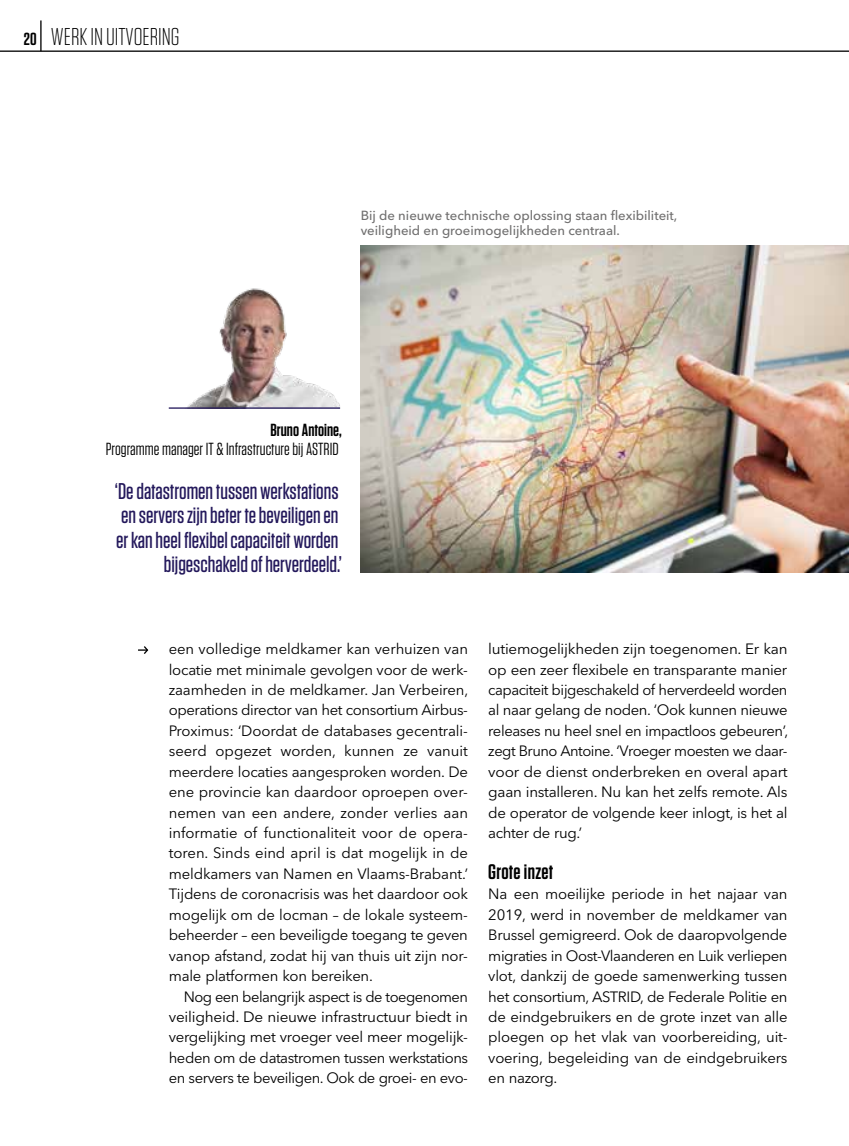
<style>
.page{position:relative;width:849px;height:1146px;background:#fff}
.page>*{position:absolute;margin:0;border:0;box-sizing:border-box;transform-origin:0 0}
.t1{font:300 24.32px "Tungsten";color:#000}
.t2{font:500 22.75px/24.5px "Tungsten";color:#23185b;text-align:right}
.t3{font:600 21px "Tungsten";letter-spacing:.01em;color:#000}
.t4{font:17.5px "Tungsten";letter-spacing:.005em;color:#000}
.t5{font:600 17.5px "Tungsten";color:#000}
.t6{font:14.88px/20.5px "Avenir Next LT Pro";letter-spacing:-.02em;color:#000;text-align:justify}
.t7{font:500 13.12px/15.8px "Avenir Next LT Pro";color:#706f6f}
.s1{font-weight:600;font-size:17.5px}
</style>
<div class="page">
<img style="left:187px;top:288px;width:153px;height:119px">
<hr style="left:169px;top:407px;width:171px;height:2px;background:#23185b">
<img style="left:360px;top:245px;width:488px;height:327px">
<svg style="left:138px;top:646px;width:11px;height:8px"></svg>
<hr style="left:40px;top:20px;width:2px;height:31px;background:#000">
<hr style="left:0;top:51px;width:848px;height:1px;background:#000">
<h1 class="t1" style="left:24px;top:24px;width:157px"><span class="s1">20</span> WERK IN UITVOERING</h1>
<p class="t7" style="left:360px;top:207px;width:318px">Bij de nieuwe technische oplossing staan flexibiliteit, veiligheid en groeimogelijkheden centraal.</p>
<p class="t5" style="left:270px;top:420px;width:73px">Bruno Antoine,</p>
<p class="t4" style="left:106px;top:440px;width:234px">Programme manager IT &amp; Infrastructure bij ASTRID</p>
<h2 class="t2" style="left:115px;top:479px;width:228px">‘De datastromen tussen werkstations en servers zijn beter te beveiligen en er kan heel flexibel capaciteit worden bijgeschakeld of herverdeeld.’</h2>
<p class="t6" style="left:169px;top:639px;width:301px">een volledige meldkamer kan verhuizen van locatie met minimale gevolgen voor de werk&shy;zaamheden in de meldkamer. Jan Verbeiren, operations director van het consortium Airbus-Proximus: ‘Doordat de databases gecentrali&shy;seerd opgezet worden, kunnen ze vanuit meerdere locaties aangesproken worden. De ene provincie kan daardoor oproepen over&shy;nemen van een andere, zonder verlies aan informatie of functionaliteit voor de opera&shy;toren. Sinds eind april is dat mogelijk in de meldkamers van Namen en Vlaams-Brabant.’ Tijdens de coronacrisis was het daardoor ook mogelijk om de locman – de lokale systeem&shy;beheerder – een beveiligde toegang te geven vanop afstand, zodat hij van thuis uit zijn nor&shy;male platformen kon bereiken.</p>
<p class="t6" style="left:169px;top:986px;width:301px;text-indent:15px">Nog een belangrijk aspect is de toegenomen veiligheid. De nieuwe infrastructuur biedt in vergelijking met vroeger veel meer mogelijk&shy;heden om de datastromen tussen werkstations en servers te beveiligen. Ook de groei- en evo-</p>
<p class="t6" style="left:488px;top:639px;width:301px">lutiemogelijkheden zijn toegenomen. Er kan op een zeer flexibele en transparante manier capaciteit bijgeschakeld of herverdeeld worden al naar gelang de noden. ‘Ook kunnen nieuwe releases nu heel snel en impactloos gebeuren’, zegt Bruno Antoine. ‘Vroeger moesten we daar&shy;voor de dienst onderbreken en overal apart gaan installeren. Nu kan het zelfs remote. Als de operator de volgende keer inlogt, is het al achter de rug.’</p>
<h3 class="t3" style="left:488px;top:860px;width:66px">Grote inzet</h3>
<p class="t6" style="left:488px;top:884px;width:300px">Na een moeilijke periode in het najaar van 2019, werd in november de meldkamer van Brussel gemigreerd. Ook de daaropvolgende migraties in Oost-Vlaanderen en Luik verliepen vlot, dankzij de goede samenwerking tussen het consortium, ASTRID, de Federale Politie en de eindgebruikers en de grote inzet van alle ploegen op het vlak van voorbereiding, uit&shy;voering, begeleiding van de eindgebruikers en nazorg.</p>
</div>
